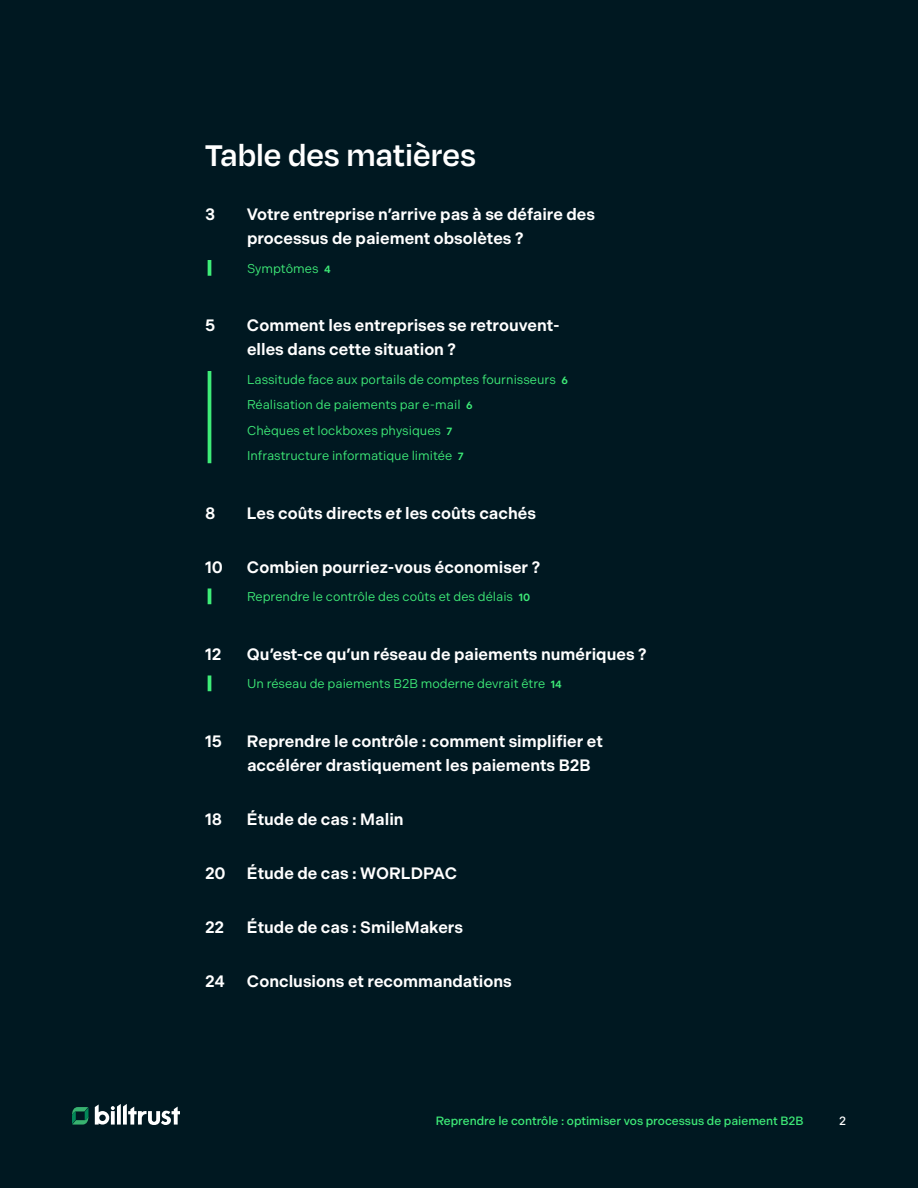
<style>
.page{position:relative;width:918px;height:1188px;background:#001821}
.page>*{position:absolute;margin:0;border:0;box-sizing:border-box;transform-origin:0 0}
.TOC_Header{font:600 34.5px "Degular";color:#fff}
.t1{font:600 16.5px/24px "Indivisible";color:#fff}
.t2{font:12.75px "Indivisible";color:#3eec78}
.t3{font:500 12px "Indivisible";color:#3eec78}
.t4{font:500 12px "Indivisible";color:#fff}
.s1{font-weight:600;font-size:10.5px}
.s2{font-style:italic}
</style>
<div class="page">
<svg style="left:72px;top:1107px;width:16px;height:18px"></svg>
<svg style="left:95px;top:1104px;width:85px;height:21px"></svg>
<hr style="left:208px;top:260px;width:3px;height:16px;background:#3eec78">
<hr style="left:208px;top:371px;width:3px;height:92px;background:#3eec78">
<hr style="left:208px;top:588px;width:3px;height:16px;background:#3eec78">
<hr style="left:208px;top:675px;width:3px;height:16px;background:#3eec78">
<p class="TOC_Header" style="left:205px;top:134px;width:272px">Table des matières</p>
<p class="t1" style="left:205px;top:202px;width:12px">3</p>
<p class="t1" style="left:247px;top:202px;width:350px">Votre entreprise n’arrive pas à se défaire des processus de paiement obsolètes ?</p>
<p class="t2" style="left:247px;top:261px;width:85px">Symptômes <span class="s1">4</span></p>
<p class="t1" style="left:205px;top:313px;width:12px">5</p>
<p class="t1" style="left:247px;top:313px;width:314px">Comment les entreprises se retrouvent&shy;elles dans cette situation ?</p>
<p class="t2" style="left:247px;top:372px;width:323px">Lassitude face aux portails de comptes fournisseurs <span class="s1">6</span></p>
<p class="t2" style="left:247px;top:397px;width:227px">Réalisation de paiements par e-mail <span class="s1">6</span></p>
<p class="t2" style="left:247px;top:423px;width:207px">Chèques et lockboxes physiques <span class="s1">7</span></p>
<p class="t2" style="left:247px;top:448px;width:218px">Infrastructure informatique limitée <span class="s1">7</span></p>
<p class="t1" style="left:205px;top:501px;width:12px">8</p>
<p class="t1" style="left:247px;top:501px;width:290px">Les coûts directs <span class="s2">et</span> les coûts cachés</p>
<p class="t1" style="left:205px;top:555px;width:19px">10</p>
<p class="t1" style="left:247px;top:555px;width:295px">Combien pourriez-vous économiser ?</p>
<p class="t2" style="left:247px;top:589px;width:285px">Reprendre le contrôle des coûts et des délais <span class="s1">10</span></p>
<p class="t1" style="left:205px;top:642px;width:18px">12</p>
<p class="t1" style="left:247px;top:642px;width:401px">Qu’est-ce qu’un réseau de paiements numériques ?</p>
<p class="t2" style="left:247px;top:676px;width:316px">Un réseau de paiements B2B moderne devrait être <span class="s1">14</span></p>
<p class="t1" style="left:205px;top:729px;width:19px">15</p>
<p class="t1" style="left:247px;top:729px;width:357px">Reprendre le contrôle : comment simplifier et accélérer drastiquement les paiements B2B</p>
<p class="t1" style="left:205px;top:807px;width:19px">18</p>
<p class="t1" style="left:247px;top:807px;width:158px">Étude de cas : Malin</p>
<p class="t1" style="left:205px;top:861px;width:22px">20</p>
<p class="t1" style="left:247px;top:861px;width:212px">Étude de cas : WORLDPAC</p>
<p class="t1" style="left:205px;top:915px;width:21px">22</p>
<p class="t1" style="left:247px;top:915px;width:218px">Étude de cas : SmileMakers</p>
<p class="t1" style="left:205px;top:969px;width:21px">24</p>
<p class="t1" style="left:247px;top:969px;width:266px">Conclusions et recommandations</p>
<p class="t3" style="left:436px;top:1114px;width:369px">Reprendre le contrôle : optimiser vos processus de paiement B2B</p>
<p class="t4" style="left:839px;top:1114px;width:8px">2</p>
</div>
